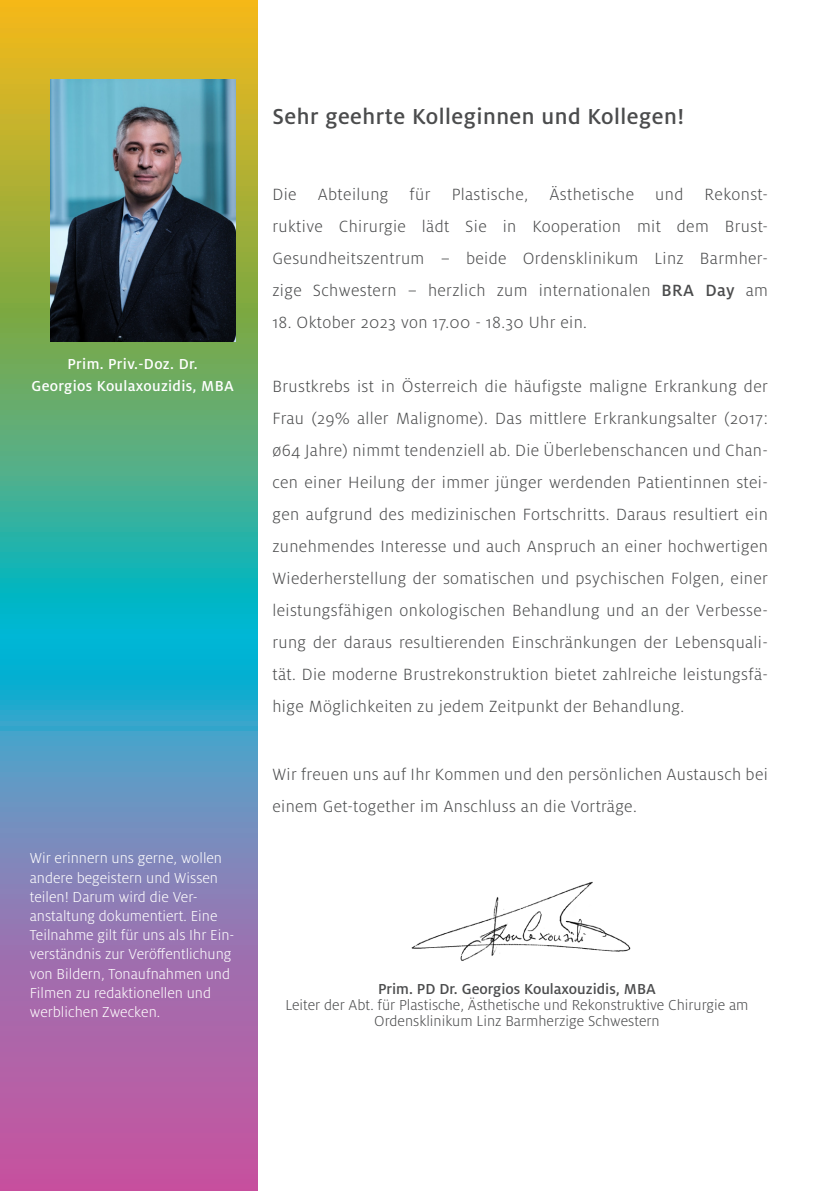
<style>
.page{position:relative;width:840px;height:1191px;background:#fff}
.page>*{position:absolute;margin:0;border:0;box-sizing:border-box;transform-origin:0 0}
.t1{font:500 24px "Milo OT";letter-spacing:.02em;color:#4b4c4d}
.t2{font:300 18px/32px "Milo OT";letter-spacing:.02em;color:#4b4c4d;text-align:justify}
.t3{font:300 16px/19.2px "Milo OT";color:#fff}
.t4{font:300 16px/16px "Milo OT";color:#4b4c4d;text-align:center}
.t5{font:500 16px/22px "Milo OT";letter-spacing:.02em;color:#fff;text-align:center}
.t6{font:500 16px "Milo OT";color:#4b4c4d}
.s1{font-weight:500}
</style>
<div class="page">
<svg style="left:0;top:0;width:257px;height:1191px;background:#779596"></svg>
<img style="left:50px;top:79px;width:185px;height:263px">
<img style="left:411px;top:881px;width:219px;height:80px">
<p class="t5" style="left:31px;top:353px;width:204px">Prim. Priv.-Doz. Dr.<br>Georgios Koulaxouzidis, MBA</p>
<p class="t3" style="left:30px;top:849px;width:206px">Wir erinnern uns gerne, wollen andere begeistern und Wissen teilen! Darum wird die Ver&shy;anstaltung dokumentiert. Eine<br>Teilnahme gilt für uns als Ihr Ein&shy;verständnis zur Veröffentlichung von Bildern, Tonaufnahmen und<br>Filmen zu redaktionellen und werblichen Zwecken.</p>
<h1 class="t1" style="left:272px;top:103px;width:413px">Sehr geehrte Kolleginnen und Kollegen!</h1>
<p class="t2" style="left:272px;top:179px;width:496px">Die Abteilung für Plastische, Ästhetische und Rekonst&shy;ruktive Chirurgie lädt Sie in Kooperation mit dem Brust-Gesundheitszentrum – beide Ordensklinikum Linz Barmher&shy;zige Schwestern – herzlich zum internationalen <span class="s1">BRA Day</span> am</p>
<p class="t2" style="left:272px;top:307px;width:316px">18. Oktober 2023 von 17.00 - 18.30 Uhr ein.</p>
<p class="t2" style="left:272px;top:371px;width:496px">Brustkrebs ist in Österreich die häufigste maligne Erkrankung der Frau (29% aller Malignome). Das mittlere Erkrankungsalter (2017: ø64 Jahre) nimmt tendenziell ab. Die Überlebenschancen und Chan&shy;cen einer Heilung der immer jünger werdenden Patientinnen stei&shy;gen aufgrund des medizinischen Fortschritts. Daraus resultiert ein zunehmendes Interesse und auch Anspruch an einer hochwertigen Wiederherstellung der somatischen und psychischen Folgen, einer leistungsfähigen onkologischen Behandlung und an der Verbesse&shy;rung der daraus resultierenden Einschränkungen der Lebensquali&shy;tät. Die moderne Brustrekonstruktion bietet zahlreiche leistungsfä&shy;hige Möglichkeiten zu jedem Zeitpunkt der Behandlung.</p>
<p class="t2" style="left:272px;top:759px;width:496px">Wir freuen uns auf Ihr Kommen und den persönlichen Austausch bei einem Get-together im Anschluss an die Vorträge.</p>
<p class="t6" style="left:378px;top:980px;width:279px">Prim. PD Dr. Georgios Koulaxouzidis, MBA</p>
<p class="t4" style="left:285px;top:997px;width:464px">Leiter der Abt. für Plastische, Ästhetische und Rekonstruktive Chirurgie am<br>Ordensklinikum Linz Barmherzige Schwestern</p>
</div>
